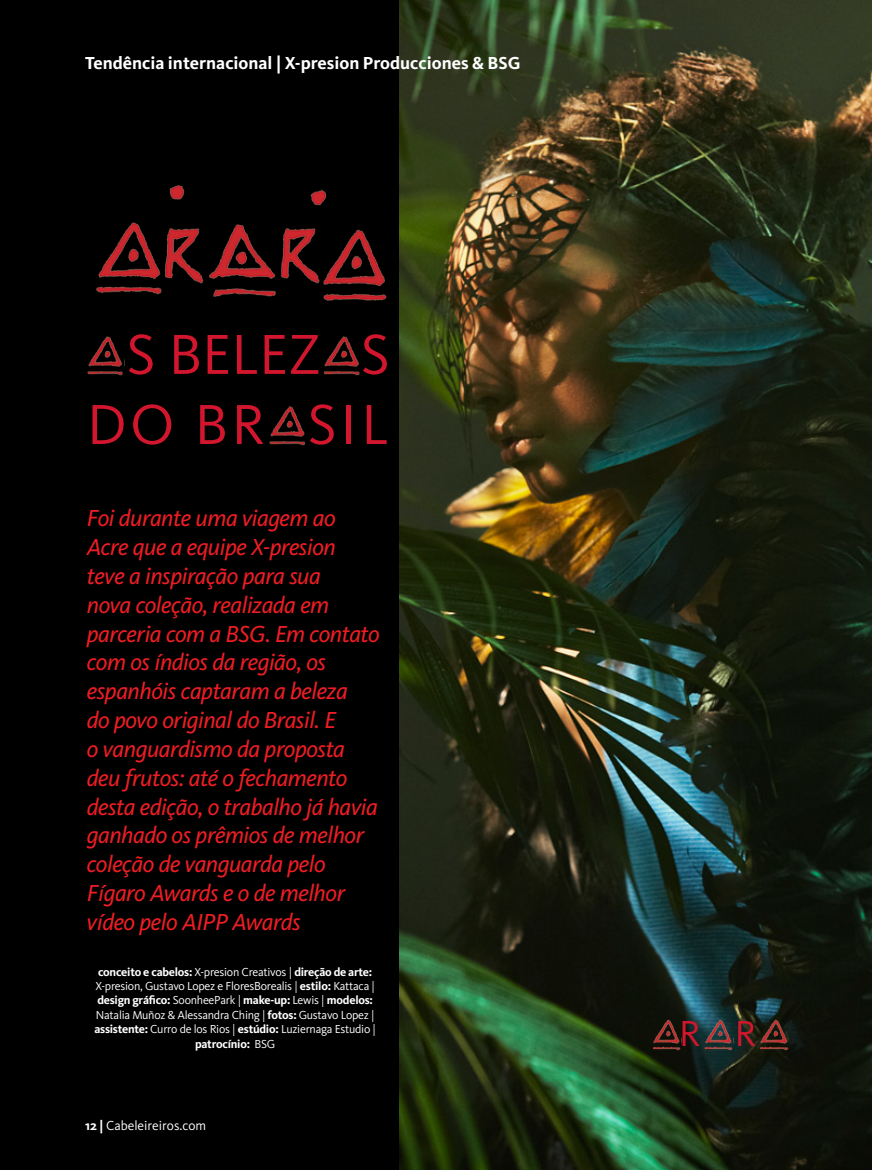
<style>
.page{position:relative;width:872px;height:1170px;background:#fff}
.page>*{position:absolute;margin:0;border:0;box-sizing:border-box;transform-origin:0 0}
.t1{font:58.35px/70.1px "Kievit OT";letter-spacing:.03em;color:#d2162d;text-align:right}
.t2{font:37.5px "Kievit OT";color:#d2162d}
.t3{font:italic 24px/28.8px "Kievit OT";letter-spacing:-.02em;color:#ed1d24}
.t4{font:700 18px "Kievit OT";color:#fff}
.t5{font:13.5px "Kievit OT";color:#fff}
.t6{font:12px/14.4px "Kievit OT";letter-spacing:-.02em;color:#fff;text-align:center}
.s1{font-weight:700}
</style>
<div class="page">
<div style="left:0;top:0;width:872px;height:1169px;background:#000"></div>
<img style="left:399px;top:0;width:473px;height:1169px">
<img style="left:96px;top:140px;width:330px;height:194px">
<img style="left:270px;top:406px;width:35px;height:40px">
<img style="left:88px;top:331px;width:36px;height:45px">
<img style="left:324px;top:331px;width:37px;height:45px">
<img style="left:653px;top:1015px;width:28px;height:38px">
<img style="left:705px;top:1015px;width:28px;height:38px">
<img style="left:760px;top:1015px;width:29px;height:38px">
<p class="t4" style="left:85px;top:52px;width:437px">Tendência internacional | X-presion Producciones &amp; BSG</p>
<h1 class="t1" style="left:87px;top:319px;width:304px">S BELEZ S<br>DO BR SIL</h1>
<p class="t3" style="left:87px;top:503px;width:294px">Foi durante uma viagem ao<br>Acre que a equipe X-presion<br>teve a inspiração para sua<br>nova coleção, realizada em parceria com a BSG. Em contato com os índios da região, os espanhóis captaram a beleza<br>do povo original do Brasil. E<br>o vanguardismo da proposta deu frutos: até o fechamento desta edição, o trabalho já havia ganhado os prêmios de melhor coleção de vanguarda pelo<br>Fígaro Awards e o de melhor vídeo pelo AIPP Awards</p>
<p class="t6" style="left:94px;top:964px;width:283px"><span class="s1">conceito e cabelos:</span> X-presion Creativos | <span class="s1">direção de arte:<br></span>X-presion, Gustavo Lopez e FloresBorealis | <span class="s1">estilo:</span> Kattaca | <span class="s1">design gráfico:</span> SoonheePark | <span class="s1">make-up:</span> Lewis | <span class="s1">modelos:<br></span>Natalia Muñoz &amp; Alessandra Ching | <span class="s1">fotos:</span> Gustavo Lopez | <span class="s1">assistente:</span> Curro de los Rios | <span class="s1">estúdio:</span> Luziernaga Estudio | <span class="s1">patrocínio:</span> BSG</p>
<p class="t5" style="left:85px;top:1117px;width:123px"><span class="s1">12 |</span> Cabeleireiros.com</p>
<h2 class="t2" style="left:679px;top:1010px;width:79px">R R</h2>
</div>
